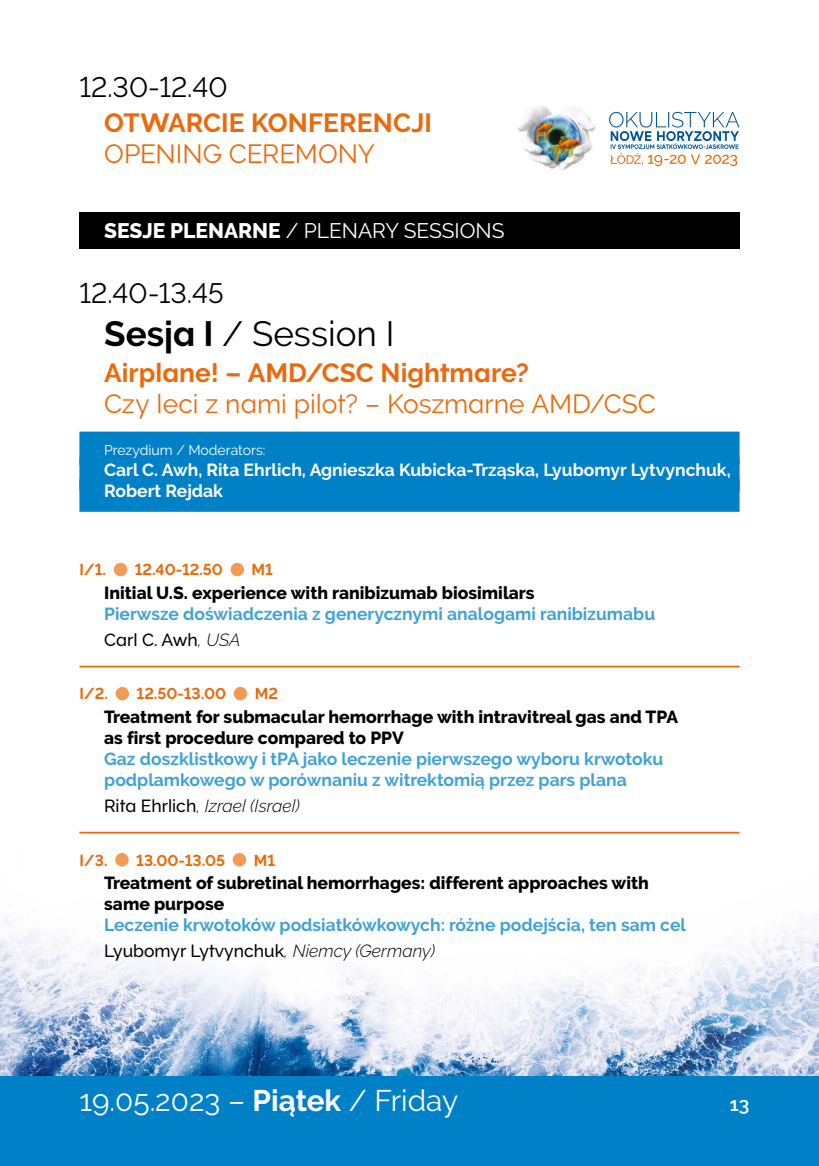
<style>
.page{position:relative;width:819px;height:1166px;background:#fff}
.page>*{position:absolute;margin:0;border:0;box-sizing:border-box;transform-origin:0 0}
.PR_SESJA{font:35px "Raleway";color:#000}
.t1{font:29.75px "Raleway";color:#fff}
.PR_SESJA_Godzimna{font:28px "Raleway";color:#000}
.PR_SESJA_tyt_PL{font:26.25px "Raleway";color:#eb690b}
.PR_SESJA_tyt_ANG{font:700 26.25px "Raleway";letter-spacing:.005em;color:#eb690b}
.PR_tytuł_ang{font:21px "Raleway";color:#fff}
.t2{font:600 19.25px "Raleway";color:#fff}
.PR_tytuł{font:700 17.5px/21px "Raleway";color:#41a2d6}
.PR_tytuł_ang-2{font:800 17.5px/21px "Raleway";color:#000}
.PR_SESJA_Prez-nazwis{font:700 17.5px "Raleway";color:#fff}
.PR_wykładowca_BEZ_LI{font:500 17.5px "Raleway";color:#000}
.PR_wykładowca{font:italic 300 17.5px "Raleway";color:#000}
.PR_wykładowca-2{font:500 17.5px "Raleway";color:#000}
.PR_SESJA_Prez-nazwi{font:700 17.5px "Raleway";color:#fff}
.PR_godzina{font:700 15.75px "Raleway";color:#eb690b}
.PR_SESJA_Prezydium{font:14px "Raleway";color:#fff}
.s1{font-weight:800}
.s2{font-weight:700}
.s3{font-weight:300;font-style:italic}
.s4{font-weight:500;font-style:normal}
</style>
<div class="page">
<img style="left:0;top:831px;width:819px;height:245px">
<div style="left:0;top:1076px;width:819px;height:90px;background:#0081c7"></div>
<div style="left:79px;top:212px;width:660px;height:37px;background:#000"></div>
<div style="left:79px;top:432px;width:660px;height:33px;background:#0081c7"></div>
<div style="left:79px;top:457px;width:660px;height:34px;background:#0081c7"></div>
<div style="left:79px;top:478px;width:660px;height:34px;background:#0081c7"></div>
<hr style="left:79px;top:666px;width:660px;height:1px;background:#eb690b">
<hr style="left:79px;top:832px;width:660px;height:1px;background:#eb690b">
<div style="left:114px;top:563px;width:13px;height:13px;background:#f39a55;border-radius:50%"></div>
<div style="left:230px;top:563px;width:14px;height:13px;background:#f39a55;border-radius:50%"></div>
<div style="left:116px;top:687px;width:13px;height:13px;background:#f39a55;border-radius:50%"></div>
<div style="left:234px;top:687px;width:13px;height:13px;background:#f39a55;border-radius:50%"></div>
<div style="left:115px;top:853px;width:14px;height:13px;background:#f39a55;border-radius:50%"></div>
<div style="left:233px;top:853px;width:13px;height:13px;background:#f39a55;border-radius:50%"></div>
<svg style="left:609px;top:112px;width:130px;height:54px"></svg>
<img style="left:517px;top:106px;width:79px;height:64px">
<p class="PR_SESJA_Godzimna" style="left:79px;top:71px;width:150px">12.30-12.40</p>
<p class="PR_SESJA_tyt_ANG" style="left:104px;top:108px;width:329px">OTWARCIE KONFERENCJI</p>
<p class="PR_SESJA_tyt_PL" style="left:104px;top:139px;width:272px">OPENING CEREMONY</p>
<p class="PR_tytuł_ang" style="left:104px;top:218px;width:402px"><span class="s1">SESJE PLENARNE</span> / PLENARY SESSIONS</p>
<p class="PR_SESJA_Godzimna" style="left:79px;top:277px;width:146px">12.40-13.45</p>
<p class="PR_SESJA" style="left:104px;top:313px;width:292px"><span class="s2">Sesja I</span> / Session I</p>
<p class="PR_SESJA_tyt_ANG" style="left:104px;top:358px;width:426px">Airplane! – AMD/CSC Nightmare?</p>
<p class="PR_SESJA_tyt_PL" style="left:104px;top:389px;width:553px">Czy leci z nami pilot? – Koszmarne AMD/CSC</p>
<p class="PR_SESJA_Prezydium" style="left:104px;top:442px;width:163px">Prezydium / Moderators:</p>
<p class="PR_SESJA_Prez-nazwis" style="left:104px;top:460px;width:628px">Carl C. Awh, Rita Ehrlich, Agnieszka Kubicka-Trząska, Lyubomyr Lytvynchuk,</p>
<p class="PR_SESJA_Prez-nazwi" style="left:104px;top:481px;width:120px">Robert Rejdak</p>
<p class="PR_godzina" style="left:79px;top:561px;width:28px">I/1.</p>
<p class="PR_godzina" style="left:135px;top:561px;width:90px">12.40-12.50</p>
<p class="PR_godzina" style="left:251px;top:561px;width:23px">M1</p>
<p class="PR_tytuł_ang-2" style="left:104px;top:582px;width:432px">Initial U.S. experience with ranibizumab biosimilars</p>
<p class="PR_tytuł" style="left:104px;top:603px;width:552px">Pierwsze doświadczenia z generycznymi analogami ranibizumabu</p>
<p class="PR_wykładowca-2" style="left:104px;top:629px;width:138px">Carl C. Awh<span class="s3">, USA</span></p>
<p class="PR_godzina" style="left:79px;top:685px;width:30px">I/2.</p>
<p class="PR_godzina" style="left:137px;top:685px;width:91px">12.50-13.00</p>
<p class="PR_godzina" style="left:255px;top:685px;width:25px">M2</p>
<p class="PR_tytuł_ang-2" style="left:104px;top:706px;width:575px">Treatment for submacular hemorrhage with intravitreal gas and TPA as first procedure compared to PPV</p>
<p class="PR_tytuł" style="left:104px;top:748px;width:560px">Gaz doszklistkowy i tPA jako leczenie pierwszego wyboru krwotoku podplamkowego w porównaniu z witrektomią przez pars plana</p>
<p class="PR_wykładowca" style="left:104px;top:795px;width:197px"><span class="s4">Rita Ehrlich</span>, Izrael (Israel)</p>
<p class="PR_godzina" style="left:79px;top:851px;width:30px">I/3.</p>
<p class="PR_godzina" style="left:136px;top:851px;width:90px">13.00-13.05</p>
<p class="PR_godzina" style="left:254px;top:851px;width:23px">M1</p>
<p class="PR_tytuł_ang-2" style="left:104px;top:872px;width:546px">Treatment of subretinal hemorrhages: different approaches with same purpose</p>
<p class="PR_tytuł" style="left:104px;top:914px;width:583px">Leczenie krwotoków podsiatkówkowych: różne podejścia, ten sam cel</p>
<p class="PR_wykładowca_BEZ_LI" style="left:104px;top:941px;width:332px">Lyubomyr Lytvynchuk<span class="s3">, Niemcy (Germany)</span></p>
<h2 class="t1" style="left:79px;top:1083px;width:380px">19.05.2023 – <span class="s2">Piątek</span> / Friday</h2>
<p class="t2" style="left:729px;top:1093px;width:21px">13</p>
</div>
